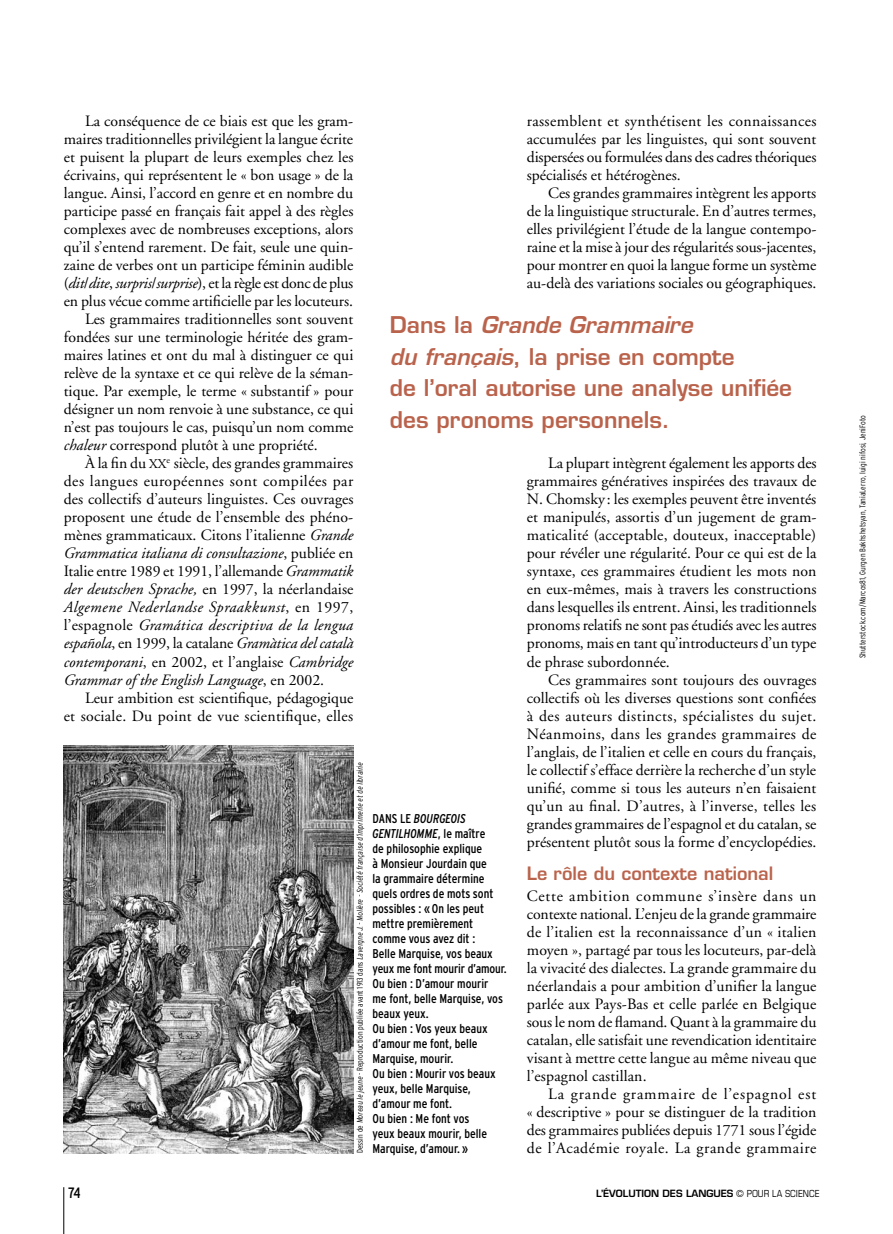
<style>
.page{position:relative;width:893px;height:1234px;background:#fff}
.page>*{position:absolute;margin:0;border:0;box-sizing:border-box;transform-origin:0 0}
.t1{font:600 22.5px/31.5px "Eurostile";color:#ba634c}
.inter2{font:600 18px "Eurostile";color:#ba634c}
.texte_courant{font:15.75px/18px "Adobe Garamond";color:#000;text-align:justify}
.t2{font:condensed 15px "Interstate";color:#000}
.legende{font:condensed 12.75px/15px "Interstate";color:#000}
.t3{font:600 9.75px "Eurostile";color:#000}
.copyright{font:300 condensed 8.25px "Interstate";color:#000}
.s1{font-style:italic}
.s2{font-family:"Adobe Garamond Regular SC850";font-size:13.35px}
.s3{font-weight:400;font-stretch:condensed}
</style>
<div class="page">
<img style="left:63px;top:745px;width:290px;height:407px">
<hr style="left:63px;top:1186px;width:1px;height:47px;background:#000">
<p class="texte_courant" style="left:64px;top:112px;width:291px;text-indent:21px">La conséquence de ce biais est que les gram&shy;maires traditionnelles privilégient la langue écrite et puisent la plupart de leurs exemples chez les écrivains, qui représentent le « bon usage » de la langue. Ainsi, l’accord en genre et en nombre du participe passé en français fait appel à des règles complexes avec de nombreuses exceptions, alors qu’il s’entend rarement. De fait, seule une quin&shy;zaine de verbes ont un participe féminin audible (<span class="s1">dit</span>/<span class="s1">dite</span>, <span class="s1">surpris</span>/<span class="s1">surprise</span>), et la règle est donc de plus en plus vécue comme artificielle par les locuteurs.</p>
<p class="texte_courant" style="left:64px;top:310px;width:291px;text-indent:21px">Les grammaires traditionnelles sont souvent fondées sur une terminologie héritée des gram&shy;maires latines et ont du mal à distinguer ce qui relève de la syntaxe et ce qui relève de la séman&shy;tique. Par exemple, le terme « substantif » pour désigner un nom renvoie à une substance, ce qui n’est pas toujours le cas, puisqu’un nom comme <span class="s1">chaleur</span> correspond plutôt à une propriété.</p>
<p class="texte_courant" style="left:64px;top:454px;width:291px;text-indent:21px">À la fin du <span class="s2">xx</span><sup>e</sup> siècle, des grandes grammaires des langues européennes sont compilées par des collectifs d’auteurs linguistes. Ces ouvrages proposent une étude de l’ensemble des phéno&shy;mènes grammaticaux. Citons l’italienne <span class="s1">Grande Grammatica italiana di consultazione</span>, publiée en Italie entre 1989 et 1991, l’allemande <span class="s1">Grammatik der deutschen Sprache,</span> en 1997, la néerlandaise <span class="s1">Algemene Nederlandse Spraakkunst</span>, en 1997, l’espagnole <span class="s1">Gramática descriptiva de la lengua española</span>, en 1999, la catalane <span class="s1">Gramàtica del català contemporani</span>, en 2002, et l’anglaise <span class="s1">Cambridge Grammar of the English Language</span>, en 2002.</p>
<p class="texte_courant" style="left:64px;top:688px;width:291px;text-align:right">Leur ambition est scientifique, pédagogique<br>et sociale. Du point de vue scientifique, elles</p>
<p class="copyright" style="left:355px;top:1152px;width:393px;rotate:-90deg">Dessin de Moreau le jeune - Reproduction publiée avant 1913 dans Lavergne J. - Molière - Société française d’imprimerie et de librairie</p>
<p class="texte_courant" style="left:527px;top:112px;width:291px">rassemblent et synthétisent les connaissances accumulées par les linguistes, qui sont souvent dispersées ou formulées dans des cadres théoriques spécialisés et hétérogènes.</p>
<p class="texte_courant" style="left:527px;top:184px;width:291px;text-indent:21px">Ces grandes grammaires intègrent les apports de la linguistique structurale. En d’autres termes, elles privilégient l’étude de la langue contempo&shy;raine et la mise à jour des régularités sous-jacentes, pour montrer en quoi la langue forme un système au-delà des variations sociales ou géographiques.</p>
<p class="t1" style="left:390px;top:309px;width:404px">Dans la <span class="s1">Grande Grammaire<br>du français</span>, la prise en compte<br>de l’oral autorise une analyse unifiée des pronoms personnels.</p>
<p class="legende" style="left:372px;top:810px;width:136px">DANS LE <span class="s1">BOURGEOIS<br>GENTILHOMME</span>, le maître<br>de philosophie explique<br>à Monsieur Jourdain que<br>la grammaire détermine quels ordres de mots sont possibles : «On les peut mettre premièrement comme vous avez dit :<br>Belle Marquise, vos beaux yeux me font mourir d’amour.<br>Ou bien : D’amour mourir<br>me font, belle Marquise, vos beaux yeux.<br>Ou bien : Vos yeux beaux d’amour me font, belle<br>Marquise, mourir.<br>Ou bien : Mourir vos beaux yeux, belle Marquise, d’amour me font.<br>Ou bien : Me font vos<br>yeux beaux mourir, belle<br>Marquise, d’amour. »</p>
<p class="texte_courant" style="left:527px;top:454px;width:291px;text-indent:21px">La plupart intègrent également les apports des grammaires génératives inspirées des travaux de N. Chomsky : les exemples peuvent être inventés et manipulés, assortis d’un jugement de gram&shy;maticalité (acceptable, douteux, inacceptable) pour révéler une régularité. Pour ce qui est de la syntaxe, ces grammaires étudient les mots non en eux-mêmes, mais à travers les constructions dans lesquelles ils entrent. Ainsi, les traditionnels pronoms relatifs ne sont pas étudiés avec les autres pronoms, mais en tant qu’introducteurs d’un type de phrase subordonnée.</p>
<p class="texte_courant" style="left:527px;top:670px;width:291px;text-indent:21px">Ces grammaires sont toujours des ouvrages collectifs où les diverses questions sont confiées à des auteurs distincts, spécialistes du sujet.<br>Néanmoins, dans les grandes grammaires de l’anglais, de l’italien et celle en cours du français, le collectif s’efface derrière la recherche d’un style unifié, comme si tous les auteurs n’en faisaient qu’un au final. D’autres, à l’inverse, telles les grandes grammaires de l’espagnol et du catalan, se présentent plutôt sous la forme d’encyclopédies.</p>
<p class="inter2" style="left:527px;top:862px;width:248px">Le rôle du contexte national</p>
<p class="texte_courant" style="left:527px;top:886px;width:291px">Cette ambition commune s’insère dans un contexte national. L’enjeu de la grande grammaire de l’italien est la reconnaissance d’un « italien moyen », partagé par tous les locuteurs, par-delà la vivacité des dialectes. La grande grammaire du néerlandais a pour ambition d’unifier la langue parlée aux Pays-Bas et celle parlée en Belgique sous le nom de flamand. Quant à la grammaire du catalan, elle satisfait une revendication identitaire visant à mettre cette langue au même niveau que l’espagnol castillan.</p>
<p class="texte_courant" style="left:527px;top:1084px;width:291px;text-indent:21px">La grande grammaire de l’espagnol est « descriptive » pour se distinguer de la tradition des grammaires publiées depuis 1771 sous l’égide de l’Académie royale. La grande grammaire</p>
<p class="t2" style="left:68px;top:1183px;width:14px">74</p>
<p class="t3" style="left:596px;top:1186px;width:225px">L’ÉVOLUTION DES LANGUES <span class="s3">© POUR LA SCIENCE</span></p>
<p class="copyright" style="left:858px;top:658px;width:245px;rotate:-90deg">Shutterstock.com/Marcos81, Gurgen Bakhshetsyan, TaniaLerro, luigi nifosi, JeniFoto</p>
</div>
